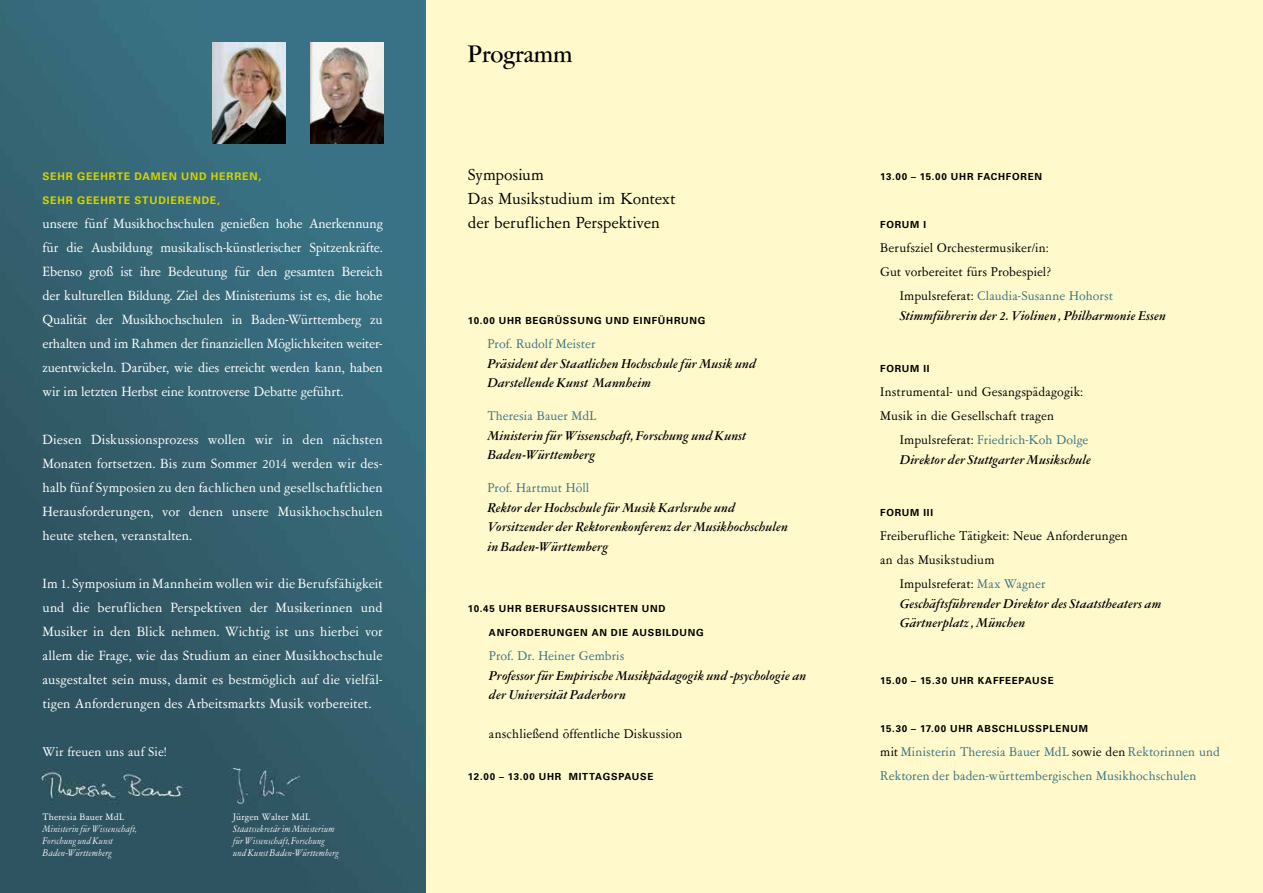
<style>
.page{position:relative;width:1263px;height:893px;background:#fff9cc}
.page>*{position:absolute;margin:0;border:0;box-sizing:border-box;transform-origin:0 0}
.t1{font:500 27px "Garamont Amst SH";letter-spacing:.005em;color:#000}
.t2{font:18px/24px "Garamont Amst SB Rom";color:#000}
.t3{font:15px/24px "Garamont Amst SB Rom";color:#fff;text-align:justify}
.t4{font:14.25px/19.5px "Garamont Amst SB Med Ita";letter-spacing:.02em;color:#000}
.t5{font:14.25px/24px "Garamont Amst SB Rom";letter-spacing:.005em;color:#3a7484}
.t6{font:14.25px/24px "Garamont Amst SB Rom";letter-spacing:.01em;color:#000}
.t7{font:14.25px "Garamont Amst SB Rom";letter-spacing:.01em;color:#fff}
.t8{font:italic 10.5px/12px "Garamont Amst SB";letter-spacing:.02em;color:#fff}
.t9{font:700 10.5px "Univers";letter-spacing:.075em;color:#d4d400}
.t10{font:10.5px "Garamont Amst SB Rom";letter-spacing:.015em;color:#fff}
.t11{font:700 9.75px "Univers";letter-spacing:.075em;color:#000}
.s1{color:#000}
.s2{color:#3a7484}
</style>
<div class="page">
<img style="left:0;top:0;width:425px;height:893px">
<img style="left:311px;top:42px;width:72px;height:102px">
<img style="left:213px;top:42px;width:72px;height:102px">
<p class="t9" style="left:43px;top:171px;width:220px">SEHR GEEHRTE DAMEN UND HERREN,</p>
<p class="t9" style="left:43px;top:195px;width:179px">SEHR GEEHRTE STUDIERENDE,</p>
<p class="t3" style="left:43px;top:213px;width:342px">unsere fünf Musikhochschulen genießen hohe Anerkennung für die Ausbildung musikalisch-künstlerischer Spitzenkräfte.<br>Ebenso groß ist ihre Bedeutung für den gesamten Bereich der kulturellen Bildung. Ziel des Ministeriums ist es, die hohe Qualität der Musikhochschulen in Baden-Württemberg zu erhalten und im Rahmen der finanziellen Möglichkeiten weiter&shy;zuentwickeln. Darüber, wie dies erreicht werden kann, haben wir im letzten Herbst eine kontroverse Debatte geführt.</p>
<p class="t3" style="left:43px;top:429px;width:342px">Diesen Diskussionsprozess wollen wir in den nächsten Monaten fortsetzen. Bis zum Sommer 2014 werden wir des&shy;halb fünf Symposien zu den fachlichen und gesellschaftlichen Herausforderungen, vor denen unsere Musikhochschulen heute stehen, veranstalten.</p>
<p class="t3" style="left:43px;top:573px;width:342px">Im 1. Symposium in Mannheim wollen wir die Berufsfähigkeit und die beruflichen Perspektiven der Musikerinnen und Musiker in den Blick nehmen. Wichtig ist uns hierbei vor allem die Frage, wie das Studium an einer Musikhochschule ausgestaltet sein muss, damit es bestmöglich auf die vielfäl&shy;tigen Anforderungen des Arbeitsmarkts Musik vorbereitet.</p>
<p class="t7" style="left:43px;top:745px;width:126px">Wir freuen uns auf Sie!</p>
<p class="t10" style="left:43px;top:811px;width:83px">Theresia Bauer MdL</p>
<p class="t8" style="left:43px;top:823px;width:96px">Ministerin für Wissenschaft,<br>Forschung und Kunst<br>Baden-Württemberg</p>
<p class="t10" style="left:233px;top:811px;width:79px">Jürgen Walter MdL</p>
<p class="t8" style="left:233px;top:823px;width:107px">Staatssekretär im Ministerium für Wissenschaft, Forschung und Kunst Baden-Württemberg</p>
<h1 class="t1" style="left:468px;top:41px;width:106px">Programm</h1>
<p class="t2" style="left:468px;top:164px;width:209px">Symposium<br>Das Musikstudium im Kontext der beruflichen Perspektiven</p>
<p class="t11" style="left:468px;top:315px;width:239px">10.00 UHR BEGRÜSSUNG UND EINFÜHRUNG</p>
<p class="t5" style="left:487px;top:333px;width:109px">Prof. Rudolf Meister</p>
<p class="t4" style="left:487px;top:355px;width:270px">Präsident der Staatlichen Hochschule für Musik und<br>Darstellende Kunst Mannheim</p>
<p class="t5" style="left:487px;top:405px;width:111px">Theresia Bauer MdL</p>
<p class="t4" style="left:487px;top:427px;width:260px">Ministerin für Wissenschaft, Forschung und Kunst<br>Baden-Württemberg</p>
<p class="t5" style="left:487px;top:477px;width:103px">Prof. Hartmut Höll</p>
<p class="t4" style="left:487px;top:499px;width:302px">Rektor der Hochschule für Musik Karlsruhe und<br>Vorsitzender der Rektorenkonferenz der Musikhochschulen in Baden-Württemberg</p>
<p class="t11" style="left:468px;top:603px;width:198px">10.45 UHR BERUFSAUSSICHTEN UND</p>
<p class="t11" style="left:468px;top:627px;width:15px">A</p>
<p class="t11" style="left:497px;top:627px;width:209px">NFORDERUNGEN AN DIE AUSBILDUNG</p>
<p class="t5" style="left:489px;top:645px;width:137px">Prof. Dr. Heiner Gembris</p>
<p class="t4" style="left:489px;top:667px;width:319px">Professor für Empirische Musikpädagogik und -psychologie an der Universität Paderborn</p>
<p class="t6" style="left:489px;top:723px;width:195px">anschließend öffentliche Diskussion</p>
<p class="t11" style="left:468px;top:771px;width:187px">12.00 – 13.00 UHR MITTAGSPAUSE</p>
<p class="t11" style="left:880px;top:171px;width:163px">13.00 – 15.00 UHR FACHFOREN</p>
<p class="t11" style="left:880px;top:219px;width:46px">FORUM I</p>
<p class="t6" style="left:880px;top:237px;width:170px">Berufsziel Orchestermusiker/in:</p>
<p class="t6" style="left:880px;top:261px;width:172px">Gut vorbereitet fürs Probespiel?</p>
<p class="t5" style="left:900px;top:285px;width:215px"><span class="s1">Impulsreferat:</span> Claudia-Susanne Hohorst</p>
<p class="t4" style="left:900px;top:307px;width:267px">Stimmführerin der 2. Violinen , Philharmonie Essen</p>
<p class="t11" style="left:880px;top:363px;width:47px">FORUM II</p>
<p class="t6" style="left:880px;top:381px;width:204px">Instrumental- und Gesangspädagogik:<br>Musik in die Gesellschaft tragen</p>
<p class="t5" style="left:900px;top:429px;width:190px"><span class="s1">Impulsreferat:</span> Friedrich-Koh Dolge</p>
<p class="t4" style="left:900px;top:451px;width:193px">Direktor der Stuttgarter Musikschule</p>
<p class="t11" style="left:880px;top:507px;width:48px">FORUM III</p>
<p class="t6" style="left:880px;top:525px;width:249px">Freiberufliche Tätigkeit: Neue Anforderungen</p>
<p class="t6" style="left:880px;top:549px;width:116px">an das Musikstudium</p>
<p class="t6" style="left:900px;top:573px;width:147px">Impulsreferat: <span class="s2">Max Wagner</span></p>
<p class="t4" style="left:900px;top:595px;width:263px">Geschäftsführender Direktor des Staatstheaters am<br>Gärtnerplatz , München</p>
<p class="t11" style="left:880px;top:675px;width:175px">15.00 – 15.30 UHR KAFFEEPAUSE</p>
<p class="t11" style="left:880px;top:723px;width:105px">15.30 – 17.00 UHR ABS</p>
<p class="t11" style="left:999px;top:723px;width:91px">CHLUSSPLENUM</p>
<p class="t5" style="left:880px;top:741px;width:341px"><span class="s1">mit</span> Ministerin Theresia Bauer MdL <span class="s1">sowie den</span> Rektorinnen und<br>Rektoren der baden-württembergischen Musikhochschulen</p>
</div>
